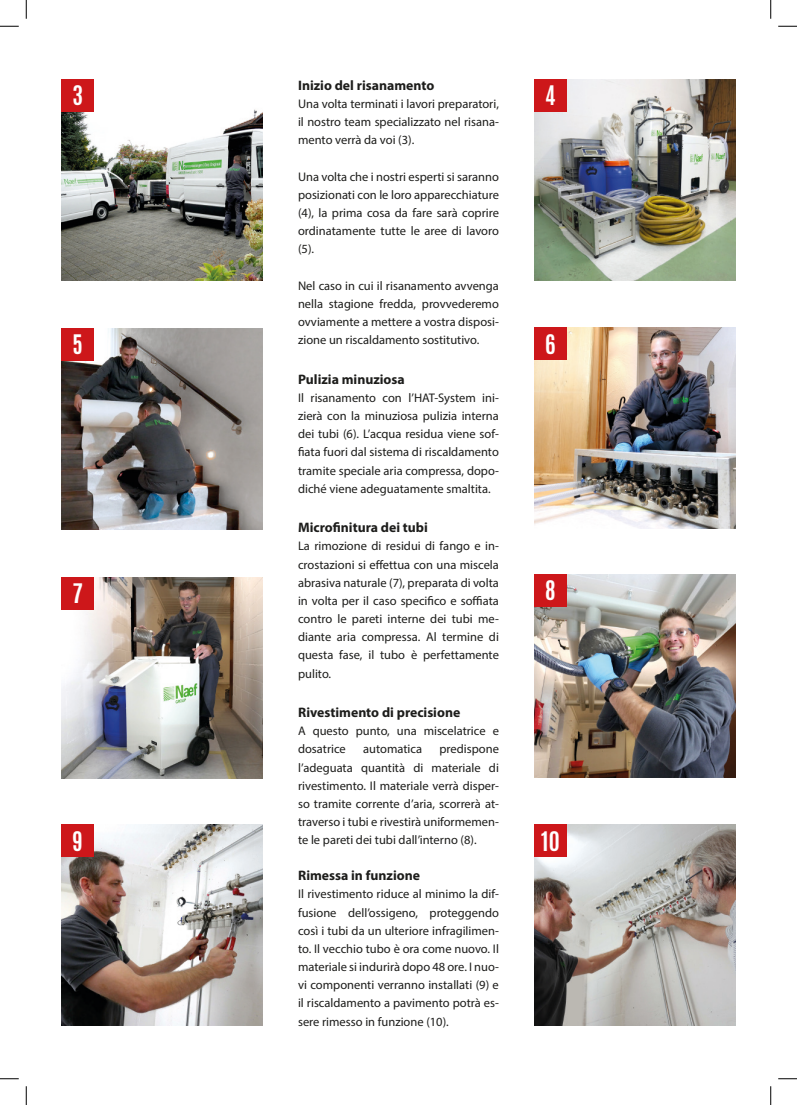
<style>
.page{position:relative;width:797px;height:1105px;background:#fff}
.page>*{position:absolute;margin:0;border:0;box-sizing:border-box;transform-origin:0 0}
.ZAHL_IN_ZAHLENKUGEL{font:700 22.5px "Antonio";color:#fff}
.FLIESS_TITTEL_MYRIAD_12P_-_SANIERUNGSSEI{font:700 13.75px "Myriad Pro";color:#1d1d1b}
.FLIESS_TITEL_MYRIAD_12_P{font:700 13.75px "Myriad Pro";color:#1d1d1b}
.FLIESS_MYRIAD_10P{font:12.5px/18.1px "Myriad Pro";color:#1d1d1b;text-align:justify}
</style>
<div class="page">
<img style="left:62px;top:578px;width:200px;height:200px">
<img style="left:534px;top:575px;width:201px;height:202px">
<img style="left:62px;top:825px;width:200px;height:200px">
<img style="left:534px;top:825px;width:201px;height:200px">
<img style="left:534px;top:328px;width:201px;height:201px">
<img style="left:62px;top:328px;width:200px;height:201px">
<img style="left:62px;top:109px;width:200px;height:171px">
<img style="left:534px;top:79px;width:201px;height:201px">
<div style="left:62px;top:79px;width:32px;height:33px;background:#cd171a"></div>
<div style="left:62px;top:328px;width:32px;height:33px;background:#cd171a"></div>
<div style="left:62px;top:578px;width:32px;height:32px;background:#cd171a"></div>
<div style="left:62px;top:825px;width:32px;height:32px;background:#cd171a"></div>
<div style="left:534px;top:79px;width:32px;height:33px;background:#cd171a"></div>
<div style="left:534px;top:328px;width:32px;height:32px;background:#cd171a"></div>
<div style="left:534px;top:575px;width:32px;height:32px;background:#cd171a"></div>
<div style="left:534px;top:825px;width:32px;height:32px;background:#cd171a"></div>
<svg style="left:0;top:25px;width:19px;height:2px"></svg>
<svg style="left:778px;top:25px;width:19px;height:2px"></svg>
<svg style="left:0;top:1078px;width:19px;height:1px"></svg>
<svg style="left:778px;top:1078px;width:19px;height:1px"></svg>
<svg style="left:25px;top:0;width:2px;height:19px"></svg>
<svg style="left:25px;top:1086px;width:2px;height:19px"></svg>
<svg style="left:770px;top:0;width:1px;height:19px"></svg>
<svg style="left:770px;top:1086px;width:1px;height:19px"></svg>
<p class="ZAHL_IN_ZAHLENKUGEL" style="left:73px;top:78px;width:12px">3</p>
<p class="ZAHL_IN_ZAHLENKUGEL" style="left:73px;top:328px;width:12px">5</p>
<p class="ZAHL_IN_ZAHLENKUGEL" style="left:73px;top:577px;width:12px">7</p>
<p class="ZAHL_IN_ZAHLENKUGEL" style="left:73px;top:824px;width:12px">9</p>
<p class="FLIESS_TITEL_MYRIAD_12_P" style="left:298px;top:76px;width:138px">Inizio del risanamento</p>
<p class="FLIESS_MYRIAD_10P" style="left:298px;top:94px;width:202px">Una volta terminati i lavori preparatori, il nostro team specializzato nel risana&shy;mento verrà da voi (3).</p>
<p class="FLIESS_MYRIAD_10P" style="left:298px;top:167px;width:202px">Una volta che i nostri esperti si saranno posizionati con le loro apparecchiature (4), la prima cosa da fare sarà coprire ordinatamente tutte le aree di lavoro (5).</p>
<p class="FLIESS_MYRIAD_10P" style="left:298px;top:276px;width:202px">Nel caso in cui il risanamento avvenga nella stagione fredda, provvederemo ovviamente a mettere a vostra disposi&shy;zione un riscaldamento sostitutivo.</p>
<p class="FLIESS_TITTEL_MYRIAD_12P_-_SANIERUNGSSEI" style="left:298px;top:370px;width:108px">Pulizia minuziosa</p>
<p class="FLIESS_MYRIAD_10P" style="left:298px;top:388px;width:202px">Il risanamento con l’HAT-System ini&shy;zierà con la minuziosa pulizia interna dei tubi (6). L’acqua residua viene sof&shy;fiata fuori dal sistema di riscaldamento tramite speciale aria compressa, dopo&shy;diché viene adeguatamente smaltita.</p>
<p class="FLIESS_TITTEL_MYRIAD_12P_-_SANIERUNGSSEI" style="left:298px;top:518px;width:131px">Microfinitura dei tubi</p>
<p class="FLIESS_MYRIAD_10P" style="left:298px;top:537px;width:202px">La rimozione di residui di fango e in&shy;crostazioni si effettua con una miscela abrasiva naturale (7), preparata di volta in volta per il caso specifico e soffiata contro le pareti interne dei tubi me&shy;diante aria compressa. Al termine di questa fase, il tubo è perfettamente pulito.</p>
<p class="FLIESS_TITTEL_MYRIAD_12P_-_SANIERUNGSSEI" style="left:298px;top:703px;width:164px">Rivestimento di precisione</p>
<p class="FLIESS_MYRIAD_10P" style="left:298px;top:722px;width:202px">A questo punto, una miscelatrice e dosatrice</p>
<p class="FLIESS_MYRIAD_10P" style="left:298px;top:740px;width:202px;text-indent:141px">predispone l’adeguata quantità di materiale di rivestimento. Il materiale verrà disper&shy;so tramite corrente d’aria, scorrerà at&shy;traverso i tubi e rivestirà uniformemen&shy;te le pareti dei tubi dall’interno (8).</p>
<p class="FLIESS_TITTEL_MYRIAD_12P_-_SANIERUNGSSEI" style="left:298px;top:866px;width:123px">Rimessa in funzione</p>
<p class="FLIESS_MYRIAD_10P" style="left:298px;top:885px;width:202px">Il rivestimento riduce al minimo la dif&shy;fusione dell’ossigeno, proteggendo così i tubi da un ulteriore infragilimen&shy;to. Il vecchio tubo è ora come nuovo. Il materiale si indurirà dopo 48 ore. I nuo&shy;vi componenti verranno installati (9) e il riscaldamento a pavimento potrà es&shy;sere rimesso in funzione (10).</p>
<p class="FLIESS_MYRIAD_10P" style="left:363px;top:740px;width:60px">automatica</p>
<p class="ZAHL_IN_ZAHLENKUGEL" style="left:545px;top:78px;width:12px">4</p>
<p class="ZAHL_IN_ZAHLENKUGEL" style="left:545px;top:327px;width:12px">6</p>
<p class="ZAHL_IN_ZAHLENKUGEL" style="left:545px;top:574px;width:12px">8</p>
<p class="ZAHL_IN_ZAHLENKUGEL" style="left:541px;top:824px;width:20px">10</p>
</div>
